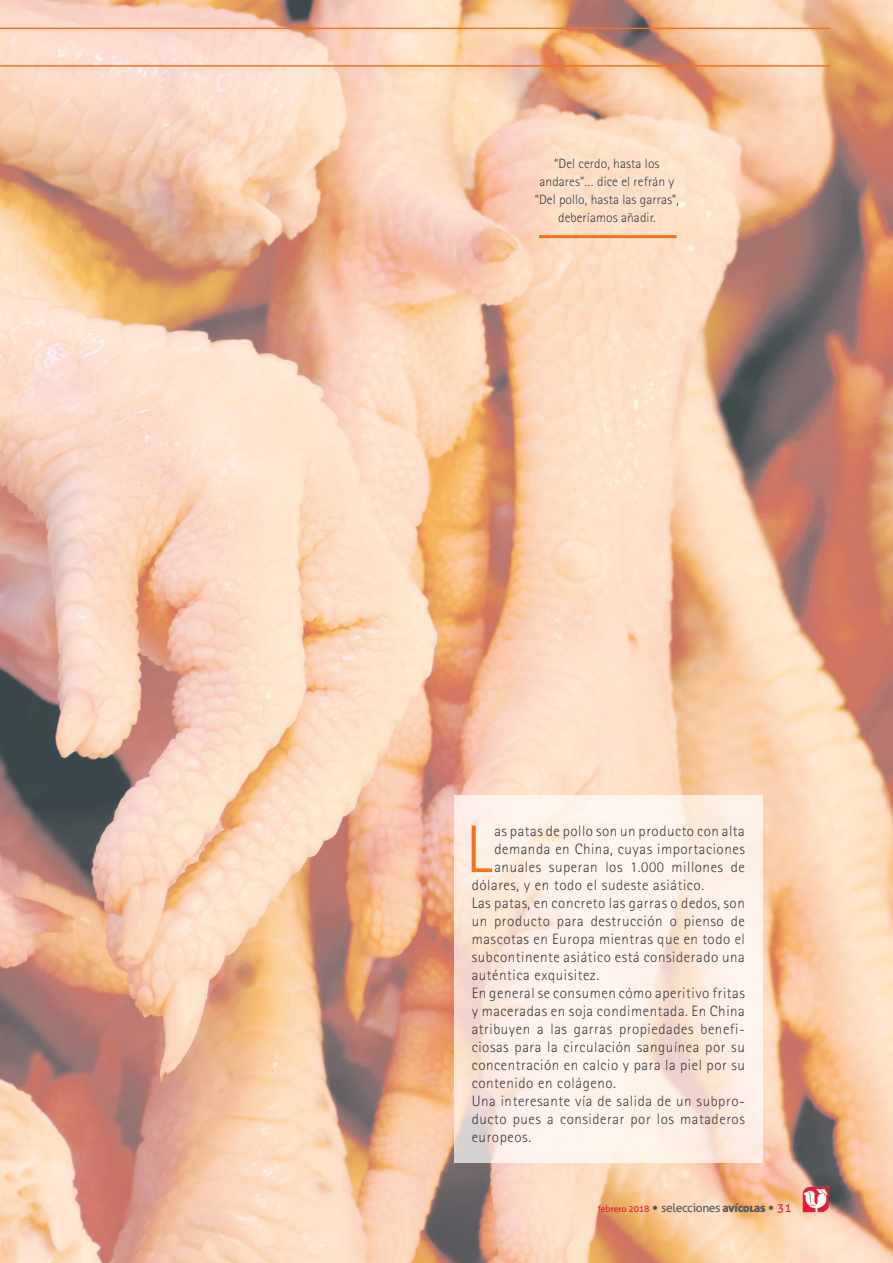
<style>
.page{position:relative;width:893px;height:1263px;background:#fff}
.page>*{position:absolute;margin:0;border:0;box-sizing:border-box;transform-origin:0 0}
.texto_ok{font:300 67.2px "Rotis Sans Serif Std";color:#f37121}
.texto_ok-2{font:300 15px/18px "Rotis Sans Serif Std";letter-spacing:.035em;color:#413c40;text-align:justify}
.texto_ok-3{font:300 13.5px/18px "Rotis Sans Serif Std";letter-spacing:.005em;color:#413c40;text-align:center}
.t1{font:9px "Aller";letter-spacing:-.02em;color:#e41c3b}
.s1{font-family:"Frutiger";font-stretch:condensed;font-size:12px;color:#57585a}
.s2{font-size:12px;color:#57585a}
.s3{font-family:"Aller Display";font-size:12px;color:#57585a}
.s4{font-size:12px}
</style>
<div class="page">
<img style="left:0;top:0;width:893px;height:1263px">
<hr style="left:0;top:65px;width:830px;height:2px;background:#f37121">
<img style="left:802px;top:1186px;width:27px;height:26px">
<svg style="left:455px;top:795px;width:308px;height:368px;fill:#fdf1e9"></svg>
<hr style="left:539px;top:235px;width:137px;height:3px;background:#f37121">
<hr style="left:0;top:28px;width:830px;height:1px;background:#f37121">
<p class="texto_ok-3" style="left:539px;top:155px;width:136px">“Del cerdo, hasta los andares”… dice el refrán y</p>
<p class="texto_ok-3" style="left:535px;top:191px;width:146px">“Del pollo, hasta las garras”, deberíamos añadir.</p>
<p class="texto_ok" style="left:466px;top:811px;width:28px">L</p>
<p class="texto_ok-2" style="left:494px;top:822px;width:252px">as patas de pollo son un producto con alta</p>
<p class="texto_ok-2" style="left:494px;top:840px;width:252px">demanda en China, cuyas importaciones</p>
<p class="texto_ok-2" style="left:494px;top:858px;width:252px">anuales superan los 1.000 millones de</p>
<p class="texto_ok-2" style="left:472px;top:876px;width:234px">dólares, y en todo el sudeste asiático.</p>
<p class="texto_ok-2" style="left:472px;top:894px;width:275px">Las patas, en concreto las garras o dedos, son un producto para destrucción o pienso de mascotas en Europa mientras que en todo el subcontinente asiático está considerado una auténtica exquisitez.</p>
<p class="texto_ok-2" style="left:472px;top:984px;width:275px">En general se consumen cómo aperitivo fritas y maceradas en soja condimentada. En China atribuyen a las garras propiedades benefi&shy;ciosas para la circulación sanguínea por su concentración en calcio y para la piel por su contenido en colágeno.</p>
<p class="texto_ok-2" style="left:472px;top:1092px;width:275px">Una interesante vía de salida de un subpro&shy;ducto pues a considerar por los mataderos europeos.</p>
<p class="t1" style="left:598px;top:1203px;width:195px">febrero 2018 <span class="s1">•</span> <span class="s2">selecciones</span> <span class="s3">avícolas</span> <span class="s1">•</span> <span class="s4">31</span></p>
</div>
